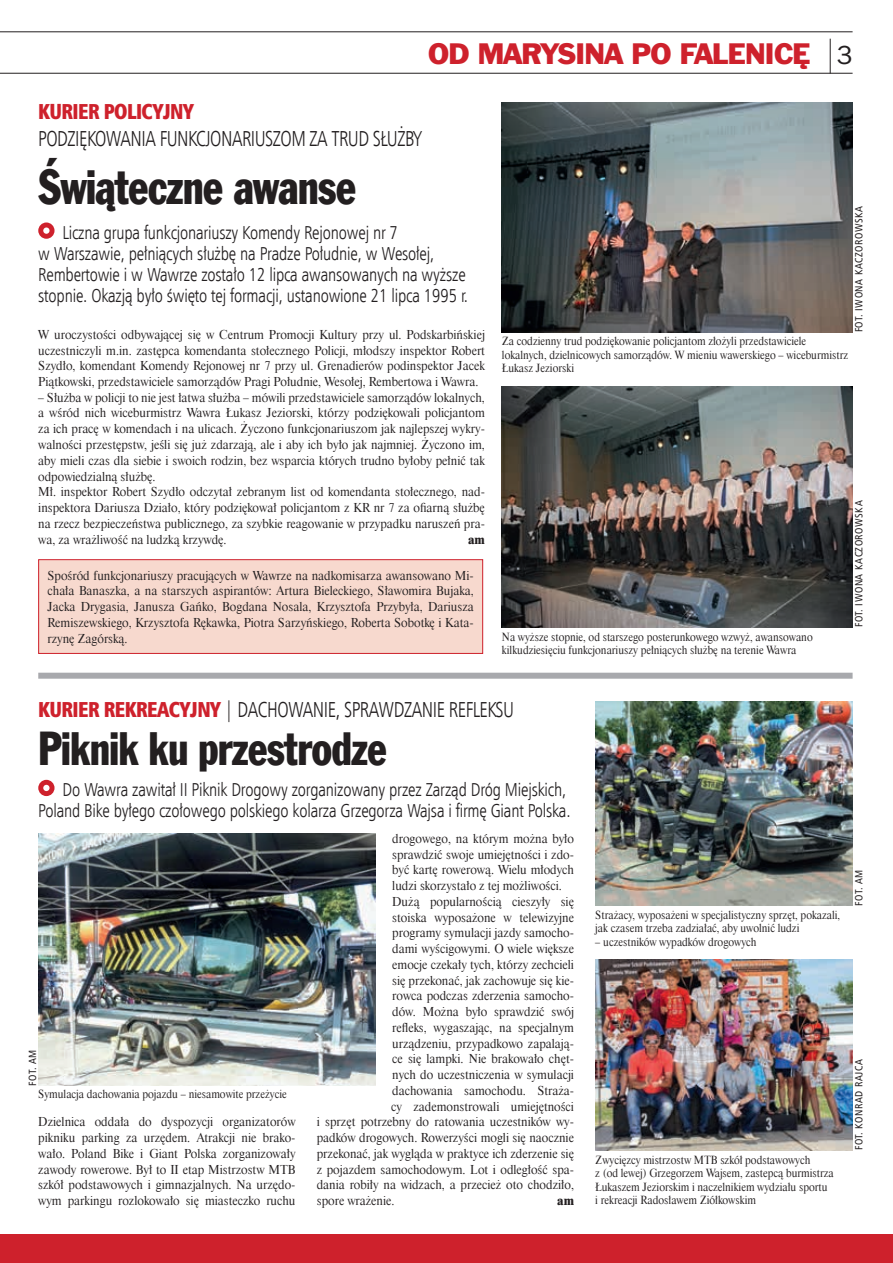
<style>
.page{position:relative;width:893px;height:1263px;background:#fff}
.page>*{position:absolute;margin:0;border:0;box-sizing:border-box;transform-origin:0 0}
.t1{font:48px "Frank Goth Cn EU";letter-spacing:-.025em;color:#231f20;scale:.9 1}
.t2{font:46.5px "Frank Goth Cn EU";letter-spacing:-.025em;color:#231f20;scale:.9 1}
.t3{font:27px "Frank Goth EU";letter-spacing:-.025em;color:#ce212c}
.t4{font:21.75px "Humnst 777 Lt Cn EU";color:#231f20;scale:.9 1}
.t5{font:21.75px "Humnst 777 X Blk Cn EU";letter-spacing:-.03em;color:#ce212c;scale:.9 1}
.t6{font:18.75px/21px "Humnst 777 Lt Cn EU";letter-spacing:-.01em;color:#231f20;scale:.94 1}
.t7{font:12.75px "Dutch 801 X Bd EU";color:#231f20;scale:.94 1}
.t8{font:12.3px/15.8px "Dutch 801 Hd EU";color:#231f20;text-align:justify}
.t9{font:11.25px/13.5px "Dutch 801 Hd EU";color:#231f20;scale:.94 1}
.t10{font:10.5px "Humnst 777 Cn EU";letter-spacing:.05em;color:#231f20}
.s1{font-family:"Franklin Got URWTCE Boo";color:#231f20}
.s2{font-family:"Humnst 777 Lt Cn EU";color:#231f20}
</style>
<div class="page">
<hr style="left:0;top:32px;width:853px;height:1px;background:#231f20">
<hr style="left:830px;top:39px;width:1px;height:35px;background:#231f20">
<hr style="left:0;top:73px;width:853px;height:1px;background:#231f20">
<div style="left:0;top:1234px;width:893px;height:29px;background:#ce212c"></div>
<div style="left:38px;top:673px;width:815px;height:6px;background:#a8a9ad"></div>
<svg style="left:38px;top:222px;width:17px;height:17px"></svg>
<svg style="left:43px;top:227px;width:7px;height:7px"></svg>
<div style="left:39px;top:560px;width:444px;height:93px;background:#f7d9ce"></div>
<div style="left:38px;top:559px;width:445px;height:95px;border:1px solid #ce212c"></div>
<div style="left:38px;top:780px;width:17px;height:16px;background:#ce212c;border-radius:50%"></div>
<div style="left:43px;top:785px;width:7px;height:6px;background:#fff;border-radius:50%"></div>
<img style="left:502px;top:386px;width:351px;height:241px">
<img style="left:502px;top:102px;width:351px;height:230px">
<img style="left:38px;top:834px;width:337px;height:251px">
<img style="left:595px;top:701px;width:258px;height:205px">
<img style="left:595px;top:960px;width:258px;height:190px">
<h3 class="t3" style="left:428px;top:38px;width:426px">OD MARYSINA PO FALENICĘ <span class="s1">3</span></h3>
<h3 class="t5" style="left:38px;top:97px;width:174px">KURIER POLICYJNY</h3>
<h3 class="t4" style="left:38px;top:125px;width:66px">Podzi ękowania</h3>
<h3 class="t4" style="left:160px;top:125px;width:11px">funkcjonariuszom</h3>
<h3 class="t4" style="left:310px;top:125px;width:36px">za trud</h3>
<h3 class="t4" style="left:373px;top:125px;width:56px">służby</h3>
<h1 class="t1" style="left:38px;top:155px;width:355px">Świąteczne awanse</h1>
<p class="t6" style="left:38px;top:222px;width:459px;text-indent:24px">Liczna grupa funkcjonariuszy Komendy Rejonowej nr 7<br>w Warszawie, pełniących służbę na Pradze Południe, w Wesołej, Rembertowie i w Wawrze zostało 12 lipca awansowanych na wyższe stopnie. Okazją było święto tej formacji, ustanowione 21 lipca 1995 r.</p>
<p class="t8" style="left:38px;top:327px;width:448px">W uroczystości odbywającej się w Centrum Promocji Kultury przy ul. Podskarbińskiej uczestniczyli m.in. zastępca komendanta stołecznego Policji, młodszy inspektor Robert Szydło, komendant Komendy Rejonowej nr 7 przy ul. Grenadierów podinspektor Jacek Piątkowski, przedstawiciele samorządów Pragi Południe, Wesołej, Rembertowa i Wawra.</p>
<p class="t8" style="left:38px;top:390px;width:448px;text-align:left">– Służba w policji to nie jest łatwa służba – mówili przedstawiciele samorządów lokalnych, a wśród nich wiceburmistrz Wawra Łukasz Jeziorski, którzy podziękowali policjantom za ich pracę w komendach i na ulicach. Życzono funkcjonariuszom jak najlepszej wykry&shy;walności przestępstw, jeśli się już zdarzają, ale i aby ich było jak najmniej. Życzono im, aby mieli czas dla siebie i swoich rodzin, bez wsparcia których trudno byłoby pełnić tak odpowiedzialną służbę.<br>Mł. inspektor Robert Szydło odczytał zebranym list od komendanta stołecznego, nad&shy;inspektora Dariusza Działo, który podziękował policjantom z KR nr 7 za ofiarną służbę na rzecz bezpieczeństwa publicznego, za szybkie reagowanie w przypadku naruszeń pra&shy;wa, za wrażliwość na ludzką krzywdę.</p>
<p class="t7" style="left:468px;top:531px;width:19px">am</p>
<p class="t8" style="left:48px;top:568px;width:428px">Spośród funkcjonariuszy pracujących w Wawrze na nadkomisarza awansowano Mi&shy;chała Banaszka, a na starszych aspirantów: Artura Bieleckiego, Sławomira Bujaka, Jacka Drygasia, Janusza Gańko, Bogdana Nosala, Krzysztofa Przybyła, Dariusza Remiszewskiego, Krzysztofa Rękawka, Piotra Sarzyńskiego, Roberta Sobotkę i Kata&shy;rzynę Zagórską.</p>
<p class="t10" style="left:852px;top:332px;width:128px;rotate:-90deg">Fot. Iwona Kaczorowska</p>
<p class="t9" style="left:502px;top:335px;width:370px">Za codzienny trud podziękowanie policjantom złożyli przedstawiciele lokalnych, dzielnicowych samorządów. W mieniu wawerskiego – wiceburmistrz<br>Łukasz Jeziorski</p>
<p class="t9" style="left:502px;top:630px;width:332px">Na wyższe stopnie, od starszego posterunkowego wzwyż, awansowano kilkudziesięciu funkcjonariuszy pełniących służbę na terenie Wawra</p>
<p class="t10" style="left:852px;top:627px;width:128px;rotate:-90deg">Fot. Iwona Kaczorowska</p>
<h3 class="t5" style="left:38px;top:696px;width:278px">KURIER RE KREACYJNY <span class="s2">| Dac howanie</span></h3>
<h3 class="t4" style="left:336px;top:696px;width:21px">, sprawdzanie</h3>
<h3 class="t4" style="left:449px;top:696px;width:10px">refleksu</h3>
<h2 class="t2" style="left:38px;top:718px;width:389px">Piknik ku przestrodze</h2>
<h3 class="t6" style="left:38px;top:779px;width:568px;text-align:right">Do Wawra zawitał II Piknik Drogowy zorganizowany przez Zarząd Dróg Miejskich,<br>Poland Bike byłego czołowego polskiego kolarza Grzegorza Wajsa i firmę Giant Polska.</h3>
<p class="t10" style="left:26px;top:1086px;width:38px;rotate:-90deg">fot. am</p>
<p class="t9" style="left:38px;top:1087px;width:266px">Symulacja dachowania pojazdu – niesamowite przeżycie</p>
<p class="t8" style="left:38px;top:1114px;width:259px">Dzielnica oddała do dyspozycji organizatorów pikniku parking za urzędem. Atrakcji nie brako&shy;wało. Poland Bike i Giant Polska zorganizowały zawody rowerowe. Był to II etap Mistrzostw MTB szkół podstawowych i gimnazjalnych. Na urzędo&shy;wym parkingu rozlokowało się miasteczko ruchu</p>
<p class="t8" style="left:392px;top:831px;width:183px">drogowego, na którym można było</p>
<p class="t8" style="left:392px;top:847px;width:183px">sprawdzić swoje umiejętności i zdo-</p>
<p class="t8" style="left:392px;top:862px;width:183px">być kartę rowerową. Wielu młodych</p>
<p class="t8" style="left:392px;top:878px;width:171px">ludzi skorzystało z tej możliwości.</p>
<p class="t8" style="left:392px;top:894px;width:183px">Dużą popularnością cieszyły się</p>
<p class="t8" style="left:392px;top:910px;width:183px">stoiska wyposażone w telewizyjne</p>
<p class="t8" style="left:392px;top:925px;width:183px">programy symulacji jazdy samocho-</p>
<p class="t8" style="left:392px;top:941px;width:183px">dami wyścigowymi. O wiele większe</p>
<p class="t8" style="left:392px;top:957px;width:183px">emocje czekały tych, którzy zechcieli</p>
<p class="t8" style="left:392px;top:973px;width:183px">się przekonać, jak zachowuje się kie-</p>
<p class="t8" style="left:392px;top:988px;width:183px">rowca podczas zderzenia samocho-</p>
<p class="t8" style="left:392px;top:1004px;width:183px">dów. Można było sprawdzić swój</p>
<p class="t8" style="left:392px;top:1020px;width:183px">refleks, wygaszając, na specjalnym</p>
<p class="t8" style="left:392px;top:1036px;width:183px">urządzeniu, przypadkowo zapalają-</p>
<p class="t8" style="left:392px;top:1051px;width:183px">ce się lampki. Nie brakowało chęt-</p>
<p class="t8" style="left:392px;top:1067px;width:183px">nych do uczestniczenia w symulacji</p>
<p class="t8" style="left:392px;top:1083px;width:183px">dachowania samochodu. Straża-</p>
<p class="t8" style="left:391px;top:1099px;width:184px">cy zademonstrowali umiejętności</p>
<p class="t8" style="left:317px;top:1114px;width:259px">i sprzęt potrzebny do ratowania uczestników wy-</p>
<p class="t8" style="left:317px;top:1130px;width:259px">padków drogowych. Rowerzyści mogli się naocznie</p>
<p class="t8" style="left:317px;top:1146px;width:259px">przekonać, jak wygląda w praktyce ich zderzenie się</p>
<p class="t8" style="left:317px;top:1162px;width:259px">z pojazdem samochodowym. Lot i odległość spa-</p>
<p class="t8" style="left:317px;top:1177px;width:259px">dania robiły na widzach, a przecież oto chodziło,</p>
<p class="t8" style="left:317px;top:1193px;width:79px">spore wrażenie.</p>
<p class="t7" style="left:557px;top:1193px;width:19px">am</p>
<p class="t9" style="left:595px;top:908px;width:262px">Strażacy, wyposażeni w specjalistyczny sprzęt, pokazali, jak czasem trzeba zadziałać, aby uwolnić ludzi</p>
<p class="t9" style="left:595px;top:935px;width:173px">– uczestników wypadków drogowych</p>
<p class="t10" style="left:852px;top:906px;width:38px;rotate:-90deg">fot. am</p>
<p class="t9" style="left:595px;top:1153px;width:255px">Zwycięzcy mistrzostw MTB szkół podstawowych<br>z (od lewej) Grzegorzem Wajsem, zastepcą burmistrza Łukaszem Jeziorskim i naczelnikiem wydziału sportu<br>i rekreacji Radosławem Ziółkowskim</p>
<p class="t10" style="left:852px;top:1150px;width:93px;rotate:-90deg">Fot. Konrad Rajca</p>
</div>
